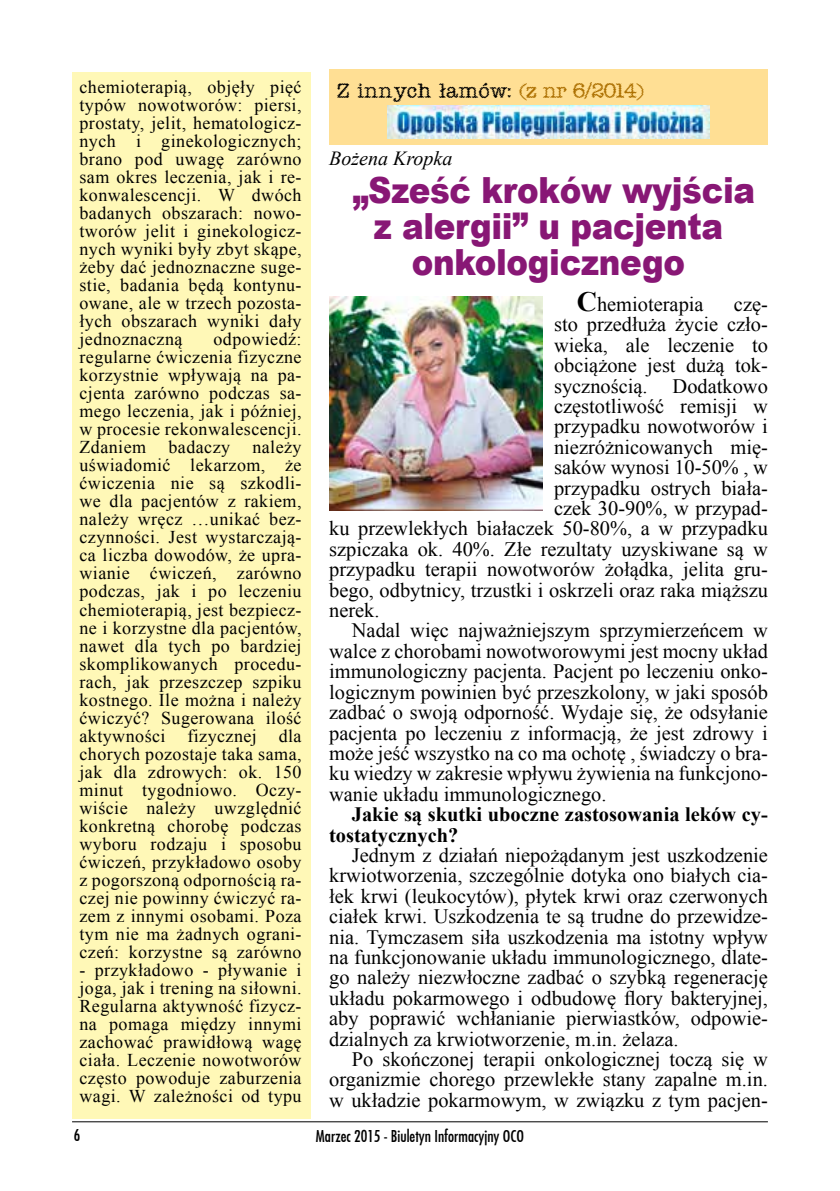
<style>
.page{position:relative;width:840px;height:1191px;background:#fff}
.page>*{position:absolute;margin:0;border:0;box-sizing:border-box;transform-origin:0 0}
.t1{font:900 36px/36px "Arial";letter-spacing:-.01em;color:#881775;text-align:center;scale:.9 1}
.t2{font:20.4px/20.4px "Times New Roman";color:#000;text-align:justify}
.t3{font:700 20.4px/20.4px "Times New Roman";color:#000}
.t4{font:20px "EFN Maszyna";color:#000}
.t5{font:italic 20px "Times New Roman";color:#000}
.t6{font:18px/18px "Times New Roman";letter-spacing:.025em;color:#000;text-align:justify}
.t7{font:16px "Fujiyama";color:#000}
.s1{color:#ac6f00}
.s2{font-weight:700;font-size:28px}
</style>
<div class="page">
<hr style="left:72px;top:1121px;width:695px;height:1px;background:#000">
<div style="left:72px;top:72px;width:238px;height:1047px;background:#fff8b7"></div>
<img style="left:329px;top:296px;width:213px;height:214px">
<div style="left:329px;top:70px;width:438px;height:75px;background:#ffdf94"></div>
<img style="left:387px;top:106px;width:322px;height:33px">
<p class="t6" style="left:79px;top:78px;width:223px">chemioterapią, objęły pięć typów nowotworów: piersi, prostaty, jelit, hematologicz&shy;nych i ginekologicznych; brano pod uwagę zarówno sam okres leczenia, jak i re&shy;konwalescencji. W dwóch badanych obszarach: nowo&shy;tworów jelit i ginekologicz&shy;nych wyniki były zbyt skąpe, żeby dać jednoznaczne suge&shy;stie, badania będą kontynu&shy;owane, ale w trzech pozosta&shy;łych obszarach wyniki dały jednoznaczną</p>
<p class="t6" style="left:79px;top:330px;width:223px;text-indent:134px">odpowiedź: regularne ćwiczenia fizyczne korzystnie wpływają na pa&shy;cjenta zarówno podczas sa&shy;mego leczenia, jak i później, w procesie rekonwalescencji.<br>Zdaniem badaczy należy uświadomić lekarzom, że ćwiczenia nie są szkodli&shy;we dla pacjentów z rakiem, należy wręcz …unikać bez&shy;czynności. Jest wystarczają&shy;ca liczba dowodów, że upra&shy;wianie ćwiczeń, zarówno podczas, jak i po leczeniu chemioterapią, jest bezpiecz&shy;ne i korzystne dla pacjentów, nawet dla tych po bardziej skomplikowanych procedu&shy;rach, jak przeszczep szpiku kostnego. Ile można i należy ćwiczyć? Sugerowana ilość aktywności fizycznej dla chorych pozostaje taka sama, jak dla zdrowych: ok. 150 minut tygodniowo. Oczy&shy;wiście należy uwzględnić konkretną chorobę podczas wyboru rodzaju i sposobu ćwiczeń, przykładowo osoby z pogorszoną odpornością ra&shy;czej nie powinny ćwiczyć ra&shy;zem z innymi osobami. Poza tym nie ma żadnych ograni&shy;czeń: korzystne są zarówno</p>
<p class="t6" style="left:79px;top:960px;width:223px">- przykładowo - pływanie i joga, jak i trening na siłowni.<br>Regularna aktywność fizycz&shy;na pomaga między innymi zachować prawidłową wagę ciała. Leczenie nowotworów często powoduje zaburzenia wagi. W zależności od typu</p>
<p class="t4" style="left:337px;top:77px;width:308px">Z innych łamów: <span class="s1">(z nr 6/2014)</span></p>
<p class="t5" style="left:329px;top:145px;width:125px">Bożena Kropka</p>
<h1 class="t1" style="left:352px;top:171px;width:449px">„Sześć kroków wyjścia z alergii” u pacjenta onkologicznego</h1>
<p class="t2" style="left:576px;top:293px;width:128px"><span class="s2">C</span>hemioterapia</p>
<p class="t2" style="left:733px;top:293px;width:35px">czę-</p>
<p class="t2" style="left:553px;top:314px;width:215px">sto przedłuża życie czło-</p>
<p class="t2" style="left:553px;top:334px;width:215px">wieka, ale leczenie to</p>
<p class="t2" style="left:553px;top:354px;width:215px">obciążone jest dużą tok-</p>
<p class="t2" style="left:553px;top:375px;width:215px">sycznością. Dodatkowo</p>
<p class="t2" style="left:553px;top:395px;width:215px">częstotliwość remisji w</p>
<p class="t2" style="left:553px;top:416px;width:215px">przypadku nowotworów i</p>
<p class="t2" style="left:553px;top:436px;width:215px">niezróżnicowanych mię-</p>
<p class="t2" style="left:553px;top:456px;width:215px">saków wynosi 10-50% , w</p>
<p class="t2" style="left:553px;top:477px;width:215px">przypadku ostrych biała-</p>
<p class="t2" style="left:553px;top:497px;width:215px">czek 30-90%, w przypad-</p>
<p class="t2" style="left:329px;top:518px;width:440px">ku przewlekłych białaczek 50-80%, a w przypadku</p>
<p class="t2" style="left:329px;top:538px;width:440px">szpiczaka ok. 40%. Złe rezultaty uzyskiwane są w</p>
<p class="t2" style="left:329px;top:558px;width:440px">przypadku terapii nowotworów żołądka, jelita gru-</p>
<p class="t2" style="left:329px;top:579px;width:440px">bego, odbytnicy, trzustki i oskrzeli oraz raka miąższu</p>
<p class="t2" style="left:329px;top:599px;width:52px">nerek.</p>
<p class="t2" style="left:351px;top:620px;width:417px">Nadal więc najważniejszym sprzymierzeńcem w</p>
<p class="t2" style="left:329px;top:640px;width:440px">walce z chorobami nowotworowymi jest mocny układ</p>
<p class="t2" style="left:329px;top:660px;width:440px">immunologiczny pacjenta. Pacjent po leczeniu onko-</p>
<p class="t2" style="left:329px;top:681px;width:440px">logicznym powinien być przeszkolony, w jaki sposób</p>
<p class="t2" style="left:329px;top:701px;width:440px">zadbać o swoją odporność. Wydaje się, że odsyłanie</p>
<p class="t2" style="left:329px;top:722px;width:440px">pacjenta po leczeniu z informacją, że jest zdrowy i</p>
<p class="t2" style="left:329px;top:742px;width:440px">może jeść wszystko na co ma ochotę , świadczy o bra-</p>
<p class="t2" style="left:329px;top:762px;width:440px">ku wiedzy w zakresie wpływu żywienia na funkcjono-</p>
<p class="t2" style="left:329px;top:783px;width:279px">wanie układu immunologicznego.</p>
<p class="t3" style="left:329px;top:803px;width:440px;text-indent:23px">Jakie są skutki uboczne zastosowania leków cy&shy;tostatycznych?</p>
<p class="t2" style="left:329px;top:844px;width:440px;text-indent:23px">Jednym z działań niepożądanym jest uszkodzenie krwiotworzenia, szczególnie dotyka ono białych cia&shy;łek krwi (leukocytów), płytek krwi oraz czerwonych ciałek krwi. Uszkodzenia te są trudne do przewidze&shy;nia. Tymczasem siła uszkodzenia ma istotny wpływ na funkcjonowanie układu immunologicznego, dlate&shy;go należy niezwłoczne zadbać o szybką regenerację układu pokarmowego i odbudowę flory bakteryjnej, aby poprawić wchłanianie pierwiastków, odpowie&shy;dzialnych za krwiotworzenie, m.in. żelaza.</p>
<p class="t2" style="left:329px;top:1048px;width:440px;text-indent:23px">Po skończonej terapii onkologicznej toczą się w organizmie chorego przewlekłe stany zapalne m.in. w układzie pokarmowym, w związku z tym pacjen-</p>
<p class="t7" style="left:74px;top:1124px;width:8px">6</p>
<p class="t7" style="left:316px;top:1125px;width:209px">Marzec 2015 - Biuletyn Informacyjny OCO</p>
</div>
